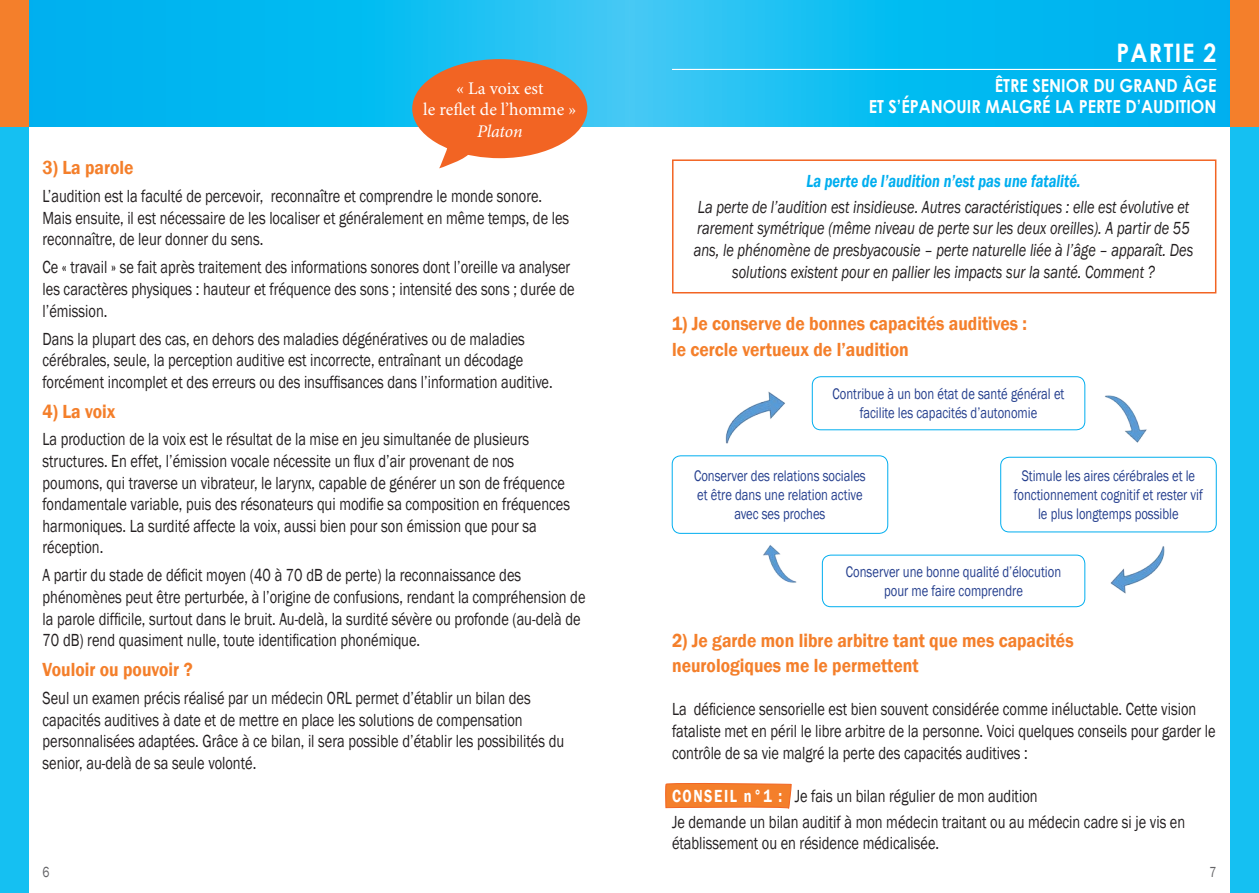
<style>
.page{position:relative;width:1259px;height:893px;background:#fff}
.page>*{position:absolute;margin:0;border:0;box-sizing:border-box;transform-origin:0 0}
.t1{font:700 25.5px "Century Gothic";letter-spacing:.06em;color:#fff;scale:.9 1}
.t2{font:600 19.5px/25.2px "Franklin Gothic";color:#f47f2b;scale:.9 1}
.t3{font:18px/21.6px "Franklin Gothic";color:#231f20;scale:.8 1}
.t4{font:italic 18px/21.6px "Franklin Gothic";color:#231f20;text-align:center;scale:.8 1}
.t5{font:700 18px/21.6px "Century Gothic";color:#fff;text-align:right;scale:.9 1}
.t6{font:italic 600 18px "Franklin Gothic";color:#00aeef;scale:.8 1}
.t7{font:17.85px/21.5px "Minion Pro";color:#fff;text-align:center}
.t8{font:italic 17.85px "Minion Pro";letter-spacing:-.01em;color:#fff}
.t9{font:15.75px/18.9px "Franklin Gothic";color:#253f8e;text-align:center;scale:.8 1}
.t10{font:15px "Franklin Gothic";color:#636366;scale:.8 1}
.s1{font-weight:600;color:#fff}
</style>
<div class="page">
<svg style="left:29px;top:0;width:600px;height:126px;background:#0bb9f0"></svg>
<div style="left:0;top:126px;width:29px;height:767px;background:#15c0f2"></div>
<svg style="left:629px;top:0;width:601px;height:126px;background:#10bbf1"></svg>
<div style="left:0;top:0;width:29px;height:126px;background:#f47f2b"></div>
<div style="left:1230px;top:126px;width:29px;height:767px;background:#15c0f2"></div>
<div style="left:1230px;top:0;width:29px;height:126px;background:#f47f2b"></div>
<svg style="left:665px;top:783px;width:127px;height:26px;background:#f48438"></svg>
<svg style="left:412px;top:59px;width:175px;height:109px"></svg>
<hr style="left:672px;top:69px;width:544px;height:1px;background:#fff">
<div style="left:672px;top:159px;width:544px;height:134px;border:2px solid #f26423"></div>
<img style="left:725px;top:391px;width:60px;height:53px">
<div style="left:812px;top:376px;width:273px;height:54px;border:1px solid #00aeef;border-radius:9px"></div>
<div style="left:822px;top:555px;width:263px;height:52px;border:1px solid #00aeef;border-radius:9px"></div>
<div style="left:1000px;top:457px;width:216px;height:75px;border:1px solid #00aeef;border-radius:9px"></div>
<div style="left:672px;top:456px;width:216px;height:78px;border:1px solid #00aeef;border-radius:9px"></div>
<img style="left:1105px;top:395px;width:42px;height:48px">
<img style="left:763px;top:545px;width:34px;height:38px">
<img style="left:1110px;top:546px;width:55px;height:48px">
<p class="t7" style="left:423px;top:77px;width:154px">« La voix est<br>le reflet de l’homme »</p>
<p class="t8" style="left:477px;top:119px;width:47px">Platon</p>
<p class="t2" style="left:43px;top:155px;width:103px">3) La parole</p>
<p class="t3" style="left:43px;top:186px;width:660px">L’audition est la faculté de percevoir, reconnaître et comprendre le monde sonore.<br>Mais ensuite, il est nécessaire de les localiser et généralement en même temps, de les reconnaître, de leur donner du sens.</p>
<p class="t3" style="left:43px;top:257px;width:667px">Ce « travail » se fait après traitement des informations sonores dont l’oreille va analyser les caractères physiques : hauteur et fréquence des sons ; intensité des sons ; durée de l’émission.</p>
<p class="t3" style="left:43px;top:328px;width:639px">Dans la plupart des cas, en dehors des maladies dégénératives ou de maladies cérébrales, seule, la perception auditive est incorrecte, entraînant un décodage forcément incomplet et des erreurs ou des insuffisances dans l’information auditive.</p>
<p class="t2" style="left:43px;top:399px;width:83px">4) La voix</p>
<p class="t3" style="left:43px;top:429px;width:661px">La production de la voix est le résultat de la mise en jeu simultanée de plusieurs structures. En effet, l’émission vocale nécessite un flux d’air provenant de nos poumons, qui traverse un vibrateur, le larynx, capable de générer un son de fréquence fondamentale variable, puis des résonateurs qui modifie sa composition en fréquences harmoniques. La surdité affecte la voix, aussi bien pour son émission que pour sa réception.</p>
<p class="t3" style="left:43px;top:565px;width:680px">A partir du stade de déficit moyen (40 à 70 dB de perte) la reconnaissance des phénomènes peut être perturbée, à l’origine de confusions, rendant la compréhension de la parole difficile, surtout dans le bruit. Au-delà, la surdité sévère ou profonde (au-delà de 70 dB) rend quasiment nulle, toute identification phonémique.</p>
<p class="t2" style="left:43px;top:657px;width:168px">Vouloir ou pouvoir ?</p>
<p class="t3" style="left:43px;top:688px;width:654px">Seul un examen précis réalisé par un médecin ORL permet d’établir un bilan des capacités auditives à date et de mettre en place les solutions de compensation personnalisées adaptées. Grâce à ce bilan, il sera possible d’établir les possibilités du senior, au-delà de sa seule volonté.</p>
<p class="t1" style="left:1116px;top:33px;width:113px">PARTIE 2</p>
<p class="t5" style="left:868px;top:74px;width:388px">ÊTRE SENIOR DU GRAND ÂGE<br>ET S’ÉPANOUIR MALGRÉ LA PERTE D’AUDITION</p>
<p class="t6" style="left:806px;top:169px;width:344px">La perte de l’audition n’est pas une fatalité.</p>
<p class="t4" style="left:693px;top:196px;width:626px">La perte de l’audition est insidieuse. Autres caractéristiques : elle est évolutive et rarement symétrique (même niveau de perte sur les deux oreilles). A partir de 55 ans, le phénomène de presbyacousie – perte naturelle liée à l’âge – apparaît. Des solutions existent pour en pallier les impacts sur la santé. Comment ?</p>
<p class="t2" style="left:672px;top:312px;width:396px">1) Je conserve de bonnes capacités auditives : le cercle vertueux de l’audition</p>
<p class="t9" style="left:832px;top:385px;width:291px">Contribue à un bon état de santé général et facilite les capacités d’autonomie</p>
<p class="t9" style="left:694px;top:467px;width:216px">Conserver des relations sociales et être dans une relation active avec ses proches</p>
<p class="t9" style="left:1014px;top:467px;width:238px">Stimule les aires cérébrales et le fonctionnement cognitif et rester vif le plus longtemps possible</p>
<p class="t9" style="left:846px;top:563px;width:270px">Conserver une bonne qualité d’élocution pour me faire comprendre</p>
<p class="t2" style="left:672px;top:628px;width:448px">2) Je garde mon libre arbitre tant que mes capacités neurologiques me le permettent</p>
<p class="t3" style="left:672px;top:699px;width:681px">La déficience sensorielle est bien souvent considérée comme inéluctable. Cette vision fataliste met en péril le libre arbitre de la personne. Voici quelques conseils pour garder le contrôle de sa vie malgré la perte des capacités auditives :</p>
<p class="t3" style="left:672px;top:785px;width:458px"><span class="s1">CONSEIL n°1 :</span> Je fais un bilan régulier de mon audition</p>
<p class="t3" style="left:672px;top:811px;width:643px">Je demande un bilan auditif à mon médecin traitant ou au médecin cadre si je vis en établissement ou en résidence médicalisée.</p>
<p class="t10" style="left:43px;top:863px;width:10px">6</p>
<p class="t10" style="left:1209px;top:863px;width:10px">7</p>
</div>
